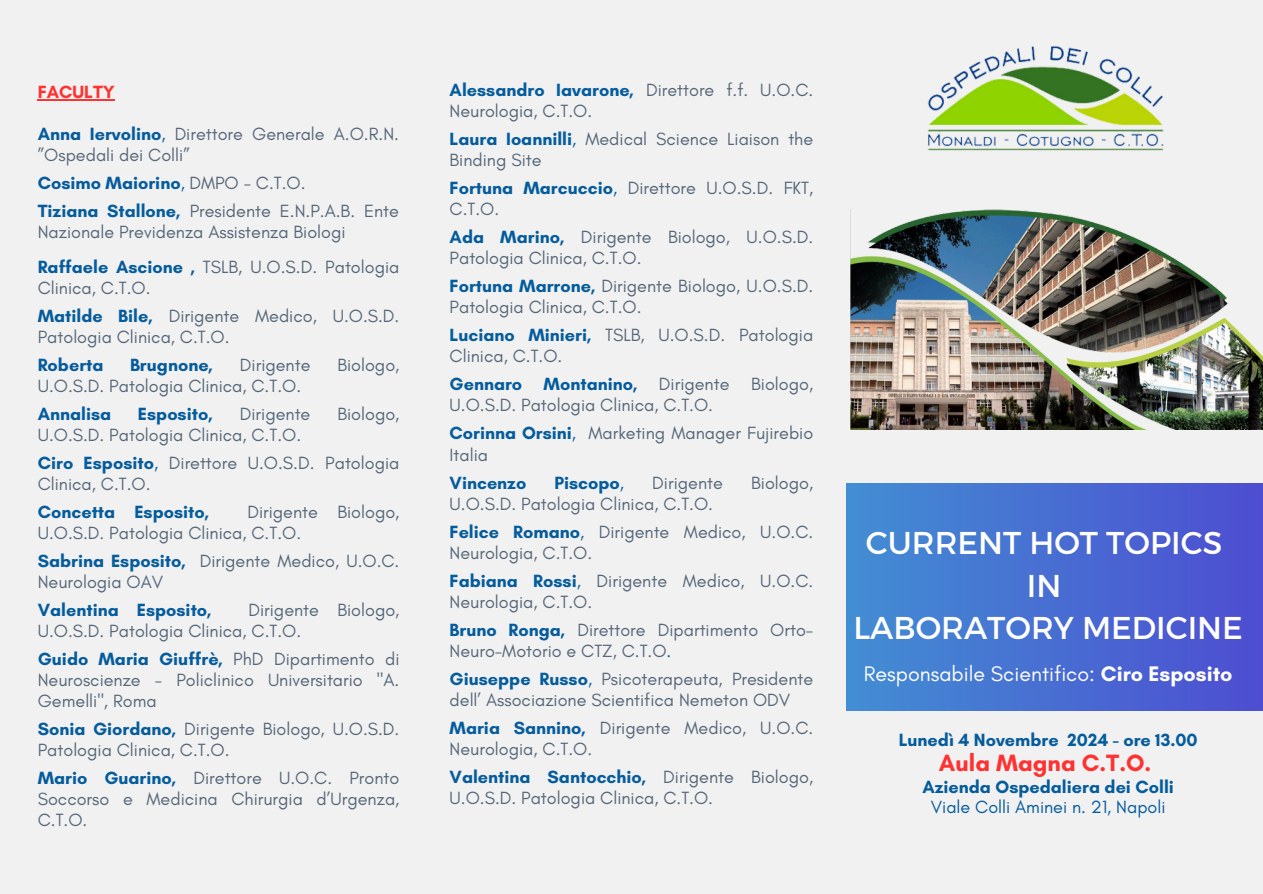
<style>
.page{position:relative;width:1263px;height:894px;background:#fff}
.page>*{position:absolute;margin:0;border:0;box-sizing:border-box;transform-origin:0 0}
.t1{font:31.5px/42.8px "Montserrat";color:#fff;text-align:center}
.t2{font:700 24px "Glacial Indifference";color:#ff3131}
.t3{font:21.45px "Glacial Indifference";color:#fefeff}
.t4{font:18px/21px "Glacial Indifference";color:#566779}
.t5{font:700 18px/28px "Glacial Indifference";color:#055c9d}
.t6{font:18px "Glacial Indifference";color:#055c9d}
.t7{font:700 18px "Glacial Indifference";color:#ff3131}
.s1{font-weight:700;color:#055c9d}
.s2{color:#055c9d}
.s3{font-weight:400}
.s4{font-weight:400;color:#566779}
.s5{font-weight:700}
</style>
<div class="page">
<div style="left:0;top:0;width:1263px;height:893px;background:#f1f1f1"></div>
<img style="left:850px;top:209px;width:413px;height:221px">
<div style="left:846px;top:483px;width:417px;height:227px;background:linear-gradient(to right,#428ed3,#4e4dd1)"></div>
<img style="left:927px;top:46px;width:237px;height:105px">
<hr style="left:38px;top:99px;width:77px;height:2px;background:#ff3131">
<p class="t7" style="left:38px;top:81px;width:79px">FACULTY</p>
<p class="t4" style="left:38px;top:123px;width:363px"><span class="s1">Anna Iervolino</span><span class="s2">,</span> Direttore Generale A.O.R.N. ”Ospedali dei Colli”</p>
<p class="t5" style="left:38px;top:168px;width:269px">Cosimo Maiorino<span class="s3">,</span> <span class="s4">DMPO - C.T.O.</span></p>
<h1 class="t4" style="left:38px;top:200px;width:363px"><span class="s1">Tiziana Stallone,</span> Presidente E.N.P.A.B. Ente<br>Nazionale Previdenza Assistenza Biologi</h1>
<p class="t4" style="left:38px;top:256px;width:363px"><span class="s1">Raffaele Ascione ,</span> TSLB, U.O.S.D. Patologia<br>Clinica, C.T.O.</p>
<p class="t4" style="left:38px;top:305px;width:363px"><span class="s1">Matilde Bile,</span> Dirigente Medico, U.O.S.D.<br>Patologia Clinica, C.T.O.</p>
<p class="t5" style="left:38px;top:350px;width:67px">Roberta</p>
<p class="t5" style="left:130px;top:350px;width:84px">Brugnone,</p>
<p class="t4" style="left:240px;top:354px;width:72px">Dirigente</p>
<p class="t4" style="left:337px;top:354px;width:64px">Biologo,</p>
<p class="t4" style="left:38px;top:375px;width:265px">U.O.S.D. Patologia Clinica, C.T.O.</p>
<p class="t5" style="left:38px;top:399px;width:75px">Annalisa</p>
<p class="t5" style="left:138px;top:399px;width:76px">Esposito,</p>
<p class="t4" style="left:240px;top:403px;width:72px">Dirigente</p>
<p class="t4" style="left:337px;top:403px;width:64px">Biologo,</p>
<p class="t4" style="left:38px;top:424px;width:265px">U.O.S.D. Patologia Clinica, C.T.O.</p>
<p class="t4" style="left:38px;top:452px;width:363px"><span class="s1">Ciro Esposito</span><span class="s2">,</span> Direttore U.O.S.D. Patologia<br>Clinica, C.T.O.</p>
<p class="t5" style="left:38px;top:497px;width:173px">Concetta Esposito,</p>
<p class="t4" style="left:247px;top:501px;width:154px">Dirigente Biologo,</p>
<p class="t4" style="left:38px;top:518px;width:265px;line-height:28px">U.O.S.D. Patologia Clinica, C.T.O.<br><span class="s1">Sabrina Esposito,</span></p>
<p class="t4" style="left:200px;top:550px;width:201px">Dirigente Medico, U.O.C.</p>
<p class="t5" style="left:38px;top:567px;width:175px"><span class="s4">Neurologia OAV<br></span>Valentina Esposito,</p>
<p class="t4" style="left:38px;top:599px;width:363px;text-indent:211px">Dirigente Biologo,<br>U.O.S.D. Patologia Clinica, C.T.O.</p>
<p class="t5" style="left:38px;top:644px;width:187px">Guido Maria Giuffrè,</p>
<p class="t4" style="left:38px;top:648px;width:363px;text-align:justify;text-indent:195px">PhD Dipartimento di Neuroscienze - Policlinico Universitario "A.<br>Gemelli", Roma</p>
<p class="t4" style="left:38px;top:718px;width:363px"><span class="s1">Sonia Giordano,</span> Dirigente Biologo, U.O.S.D.</p>
<p class="t4" style="left:38px;top:735px;width:363px;line-height:28px">Patologia Clinica, C.T.O.<br><span class="s1">Mario Guarino,</span> Direttore U.O.C. Pronto</p>
<p class="t4" style="left:38px;top:788px;width:363px">Soccorso e Medicina Chirurgia d’Urgenza,<br>C.T.O.</p>
<p class="t4" style="left:450px;top:79px;width:365px"><span class="s1">Alessandro Iavarone,</span> Direttore f.f. U.O.C.<br>Neurologia, C.T.O.</p>
<p class="t4" style="left:450px;top:128px;width:365px"><span class="s1">Laura Ioannilli</span><span class="s2">,</span> Medical Science Liaison the<br>Binding Site</p>
<p class="t4" style="left:450px;top:177px;width:365px"><span class="s1">Fortuna Marcuccio</span><span class="s2">,</span> Direttore U.O.S.D. FKT,<br>C.T.O.</p>
<p class="t4" style="left:450px;top:226px;width:365px"><span class="s1">Ada Marino,</span> Dirigente Biologo, U.O.S.D.<br>Patologia Clinica, C.T.O.</p>
<p class="t4" style="left:450px;top:275px;width:365px"><span class="s1">Fortuna Marrone,</span> Dirigente Biologo, U.O.S.D.<br>Patologia Clinica, C.T.O.</p>
<p class="t4" style="left:450px;top:324px;width:365px"><span class="s1">Luciano Minieri,</span> TSLB, U.O.S.D. Patologia<br>Clinica, C.T.O.</p>
<p class="t4" style="left:450px;top:373px;width:365px"><span class="s1">Gennaro Montanino,</span> Dirigente Biologo,<br>U.O.S.D. Patologia Clinica, C.T.O.</p>
<p class="t4" style="left:450px;top:422px;width:365px"><span class="s1">Corinna Orsini</span><span class="s2">,</span> Marketing Manager Fujirebio<br>Italia</p>
<p class="t5" style="left:450px;top:468px;width:78px">Vincenzo</p>
<p class="t5" style="left:554px;top:468px;width:71px">Piscopo<span class="s3">,</span></p>
<p class="t4" style="left:652px;top:471px;width:72px">Dirigente</p>
<p class="t4" style="left:751px;top:471px;width:64px">Biologo,</p>
<p class="t4" style="left:450px;top:492px;width:265px">U.O.S.D. Patologia Clinica, C.T.O.</p>
<p class="t4" style="left:450px;top:520px;width:365px"><span class="s1">Felice Romano</span><span class="s2">,</span> Dirigente Medico, U.O.C.<br>Neurologia, C.T.O.</p>
<p class="t4" style="left:450px;top:569px;width:365px"><span class="s1">Fabiana Rossi</span><span class="s2">,</span> Dirigente Medico, U.O.C.<br>Neurologia, C.T.O.</p>
<p class="t4" style="left:450px;top:618px;width:365px"><span class="s1">Bruno Ronga,</span> Direttore Dipartimento Orto-<br>Neuro-Motorio e CTZ, C.T.O<span class="s2">.</span></p>
<p class="t4" style="left:450px;top:667px;width:365px"><span class="s1">Giuseppe Russo</span><span class="s2">,</span> Psicoterapeuta, Presidente dell’ Associazione Scientifica Nemeton ODV</p>
<p class="t4" style="left:450px;top:716px;width:365px"><span class="s1">Maria Sannino,</span> Dirigente Medico, U.O.C.<br>Neurologia, C.T.O.</p>
<p class="t4" style="left:450px;top:765px;width:365px"><span class="s1">Valentina Santocchio,</span> Dirigente Biologo,<br>U.O.S.D. Patologia Clinica, C.T.O.</p>
<h2 class="t1" style="left:853px;top:519px;width:391px">CURRENT HOT TOPICS<br>IN<br>LABORATORY MEDICINE</h2>
<p class="t3" style="left:864px;top:660px;width:370px">Responsabile Scientifico: <span class="s5">Ciro Esposito</span></p>
<p class="t5" style="left:899px;top:725px;width:300px">Lunedì 4 Novembre 2024 - ore 13.00</p>
<p class="t2" style="left:939px;top:747px;width:214px">Aula Magna C.T.O.</p>
<p class="t5" style="left:922px;top:772px;width:253px">Azienda Ospedaliera dei Colli</p>
<p class="t6" style="left:931px;top:796px;width:236px">Viale Colli Aminei n. 21, Napoli</p>
</div>
